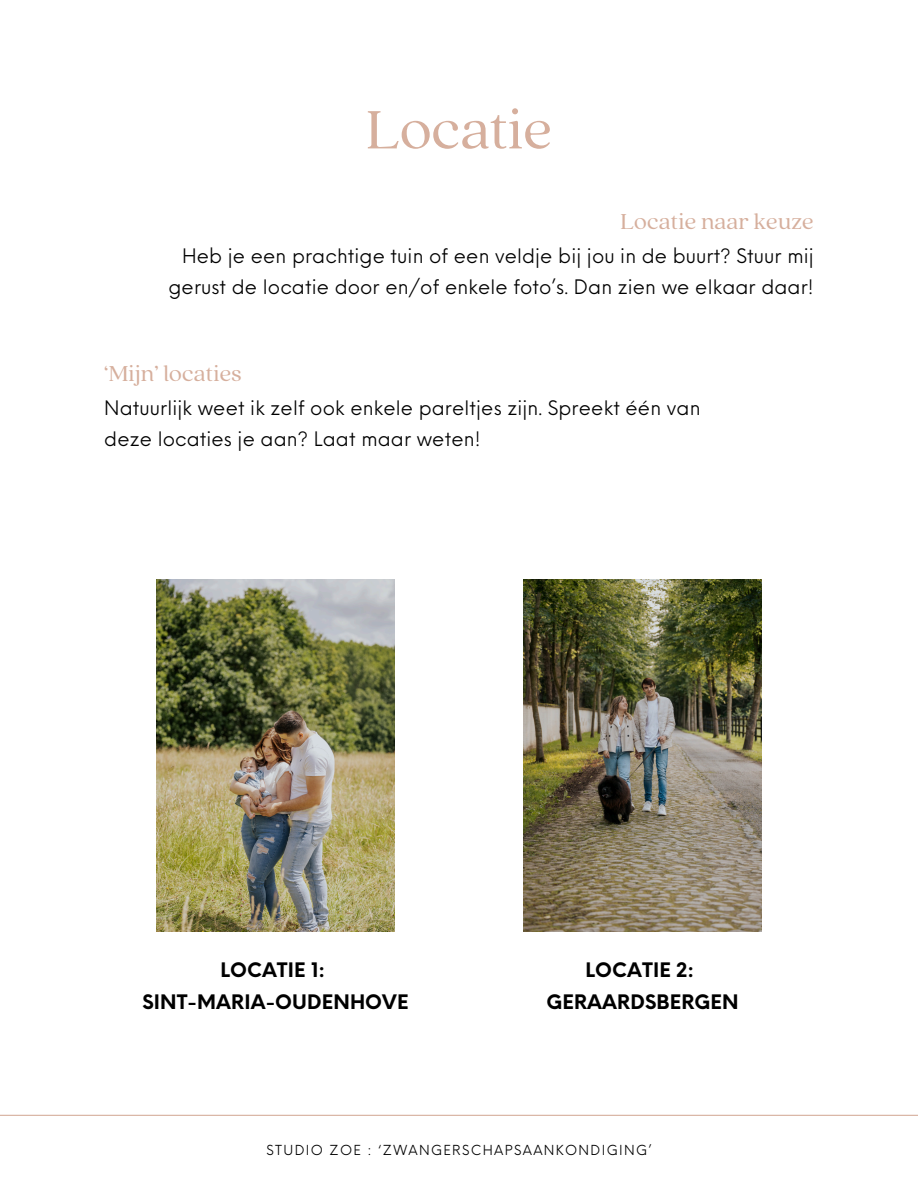
<style>
.page{position:relative;width:918px;height:1188px;background:#fff}
.page>*{position:absolute;margin:0;border:0;box-sizing:border-box;transform-origin:0 0}
.t1{font:60px "Quincy CF";color:#d6af9d}
.t2{font:24px "Quincy CF";letter-spacing:.01em;color:#d6af9d}
.t3{font:19.5px/30.3px "Neue Einstellung";letter-spacing:.005em;color:#000;text-align:right}
.t4{font:700 19.5px/31.5px "Neue Einstellung";letter-spacing:.005em;color:#000;text-align:center}
.t5{font:13.5px "Neue Einstellung";letter-spacing:.1em;color:#000}
</style>
<div class="page">
<hr style="left:0;top:1115px;width:918px;height:1px;background:#d6af9d">
<img style="left:156px;top:579px;width:239px;height:352px">
<img style="left:523px;top:579px;width:239px;height:352px">
<h1 class="t1" style="left:366px;top:90px;width:187px">Locatie</h1>
<h4 class="t2" style="left:620px;top:206px;width:195px">Locatie naar keuze</h4>
<h2 class="t3" style="left:168px;top:239px;width:647px">Heb je een prachtige tuin of een veldje bij jou in de buurt? Stuur mij gerust de locatie door en/of enkele foto’s. Dan zien we elkaar daar!</h2>
<h4 class="t2" style="left:104px;top:358px;width:139px">‘Mijn’ locaties</h4>
<h2 class="t3" style="left:104px;top:391px;width:598px;text-align:left">Natuurlijk weet ik zelf ook enkele pareltjes zijn. Spreekt één van deze locaties je aan? Laat maar weten!</h2>
<p class="t4" style="left:142px;top:953px;width:268px">LOCATIE 1:<br>SINT-MARIA-OUDENHOVE</p>
<h3 class="t4" style="left:547px;top:953px;width:193px">LOCATIE 2:<br>GERAARDSBERGEN</h3>
<p class="t5" style="left:266px;top:1138px;width:387px">STUDIO ZOE : ‘ZWANGERSCHAPSAANKONDIGING’</p>
</div>
